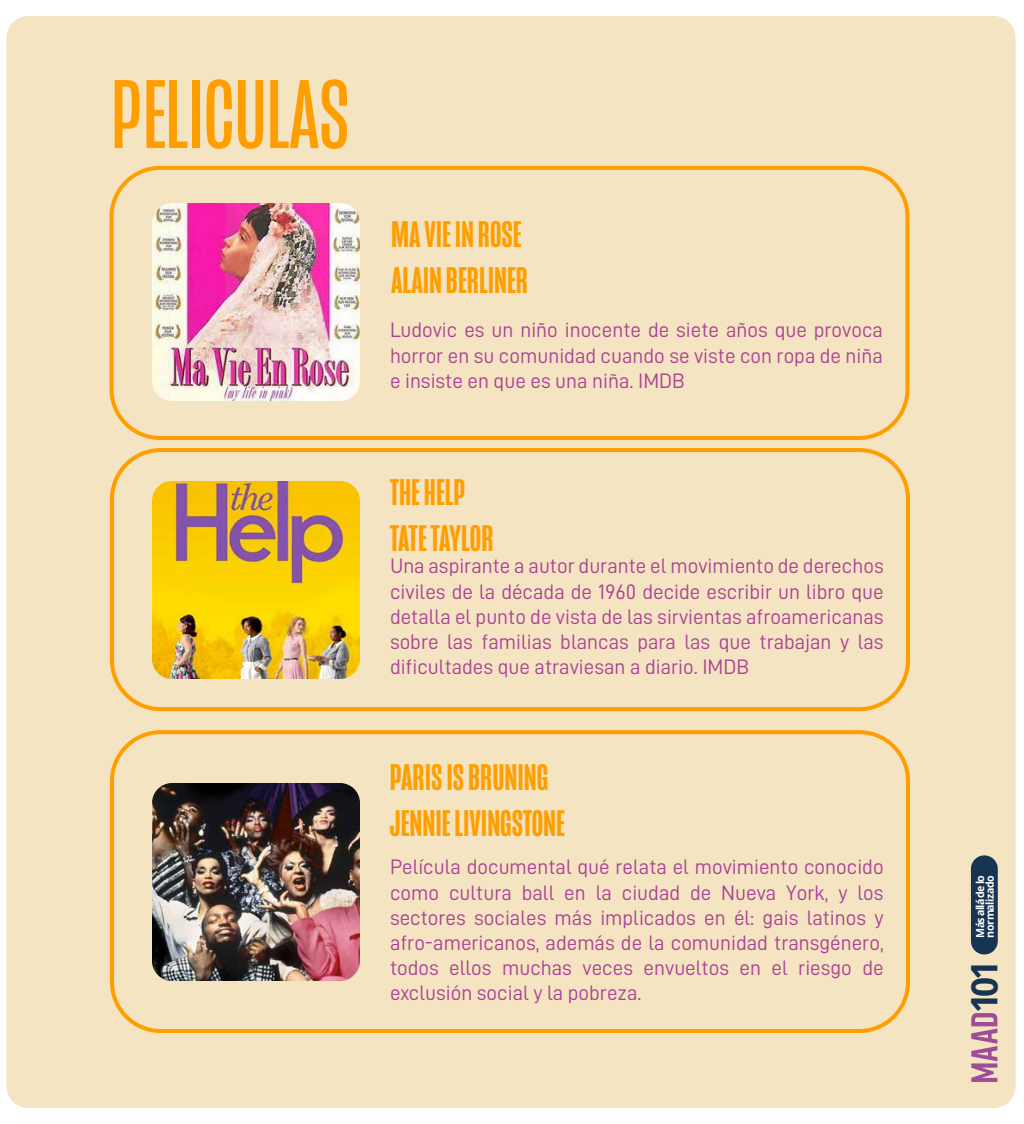
<style>
.page{position:relative;width:1024px;height:1124px;background:#fff}
.page>*{position:absolute;margin:0;border:0;box-sizing:border-box;transform-origin:0 0}
.t1{font:100px "Mongoose";color:#ff9e00}
.t2{font:500 38px/45.6px "Mongoose";color:#ff9e00}
.t3{font:700 36.5px "Open Sans";color:#173453;scale:.96 1}
.t4{font:21px/25.2px "D DIN";color:#ab4294;text-align:justify}
.t5{font:700 10.9px/9.8px "Open Sans";letter-spacing:-.04em;color:#fff}
</style>
<div class="page">
<div style="left:7px;top:16px;width:1009px;height:1092px;background:#f5e4c1;border-radius:22px"></div>
<div style="left:109px;top:166px;width:800px;height:274px;border:4px solid #ff9e00;border-radius:49px"></div>
<div style="left:971px;top:855px;width:27px;height:100px;background:#173453;border-radius:13px"></div>
<svg style="left:971px;top:1013px;width:26px;height:69px"></svg>
<div style="left:110px;top:448px;width:800px;height:263px;border:4px solid #ff9e00;border-radius:49px"></div>
<div style="left:110px;top:730px;width:800px;height:303px;border:4px solid #ff9e00;border-radius:49px"></div>
<img style="left:152px;top:203px;width:208px;height:198px">
<img style="left:152px;top:481px;width:208px;height:198px">
<img style="left:152px;top:783px;width:208px;height:198px">
<h1 class="t1" style="left:111px;top:58px;width:240px">PELICULAS</h1>
<h2 class="t2" style="left:391px;top:212px;width:138px">MA VIE IN ROSE<br>ALAIN BERLINER</h2>
<p class="t4" style="left:390px;top:317px;width:495px">Ludovic es un niño inocente de siete años que provoca horror en su comunidad cuando se viste con ropa de niña e insiste en que es una niña. IMDB</p>
<h2 class="t2" style="left:390px;top:470px;width:105px">THE HELP<br>TATE TAYLOR</h2>
<p class="t4" style="left:390px;top:553px;width:495px">Una aspirante a autor durante el movimiento de derechos civiles de la década de 1960 decide escribir un libro que detalla el punto de vista de las sirvientas afroamericanas sobre las familias blancas para las que trabajan y las dificultades que atraviesan a diario. IMDB</p>
<h2 class="t2" style="left:390px;top:755px;width:177px">PARIS IS BRUNING<br>JENNIE LIVINGSTONE</h2>
<p class="t4" style="left:390px;top:854px;width:495px">Película documental qué relata el movimiento conocido como cultura ball en la ciudad de Nueva York, y los sectores sociales más implicados en él: gais latinos y afro-americanos, además de la comunidad transgénero, todos ellos muchas veces envueltos en el riesgo de exclusión social y la pobreza.</p>
<p class="t5" style="left:975px;top:938px;width:64px;rotate:-90deg">Más allá de lo normalizado</p>
<h3 class="t3" style="left:958px;top:1013px;width:57px;rotate:-90deg">101</h3>
</div>
